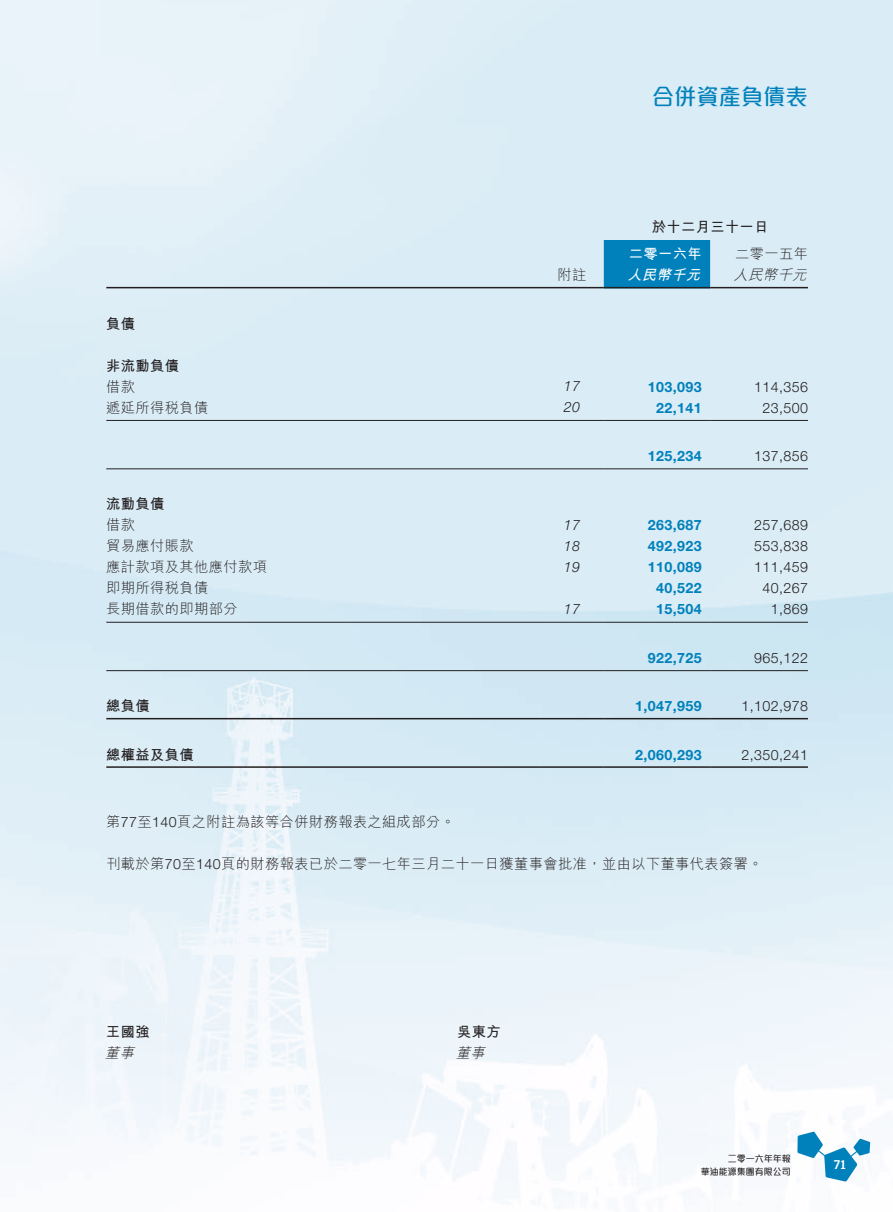
<style>
.page{position:relative;width:893px;height:1212px;background:#fff}
.page>*{position:absolute;margin:0;border:0;box-sizing:border-box;transform-origin:0 0}
.t1{font:500 22.5px "M Elle HK";letter-spacing:-.01em;color:#0081bb}
.t2{font:300 14.25px "M Hei HK";letter-spacing:.03em;color:#231f20}
.t3{font:700 14.25px "Helvetica Neue LT Std";letter-spacing:.03em;color:#0081bb}
.t4{font:300 14.25px "Helvetica Neue LT Std";letter-spacing:.03em;color:#231f20}
.t5{font:700 14.25px "M Hei HK";letter-spacing:.03em;color:#231f20}
.t6{font:italic 300 14.25px "Helvetica Neue LT Std";letter-spacing:.03em;color:#231f20}
.t7{font:italic 300 14.25px "M Hei HK";color:#231f20}
.t8{font:700 14.25px "M Hei HK";letter-spacing:.03em;color:#fff}
.t9{font:italic 700 14.25px "M Hei HK";color:#fff}
.t10{font:500 13.5px "Amplitude";color:#fff}
.t11{font:500 13.5px "Amplitude";color:#fff}
.t12{font:10.5px/12.8px "Amplitude";color:#231f20;text-align:right}
.t13{font:500 9px/12.8px "M Elle HK";color:#231f20;text-align:right}
.s1{font-family:"Helvetica Neue LT Std"}
</style>
<div class="page">
<img style="left:0;top:0;width:893px;height:1208px">
<svg style="left:797px;top:1131px;width:73px;height:50px"></svg>
<div style="left:604px;top:240px;width:106px;height:47px;background:#0081bb"></div>
<hr style="left:106px;top:287px;width:434px;height:1px;background:#231f20">
<hr style="left:540px;top:287px;width:64px;height:1px;background:#231f20">
<hr style="left:604px;top:287px;width:106px;height:1px;background:#231f20">
<hr style="left:710px;top:287px;width:98px;height:1px;background:#231f20">
<hr style="left:106px;top:420px;width:434px;height:1px;background:#231f20">
<hr style="left:540px;top:420px;width:64px;height:1px;background:#231f20">
<hr style="left:604px;top:420px;width:106px;height:1px;background:#231f20">
<hr style="left:710px;top:420px;width:98px;height:1px;background:#231f20">
<hr style="left:106px;top:468px;width:434px;height:1px;background:#231f20">
<hr style="left:540px;top:468px;width:64px;height:1px;background:#231f20">
<hr style="left:604px;top:468px;width:106px;height:1px;background:#231f20">
<hr style="left:710px;top:468px;width:98px;height:1px;background:#231f20">
<hr style="left:106px;top:622px;width:434px;height:1px;background:#231f20">
<hr style="left:540px;top:622px;width:64px;height:1px;background:#231f20">
<hr style="left:604px;top:622px;width:106px;height:1px;background:#231f20">
<hr style="left:710px;top:622px;width:98px;height:1px;background:#231f20">
<hr style="left:106px;top:670px;width:434px;height:1px;background:#231f20">
<hr style="left:540px;top:670px;width:64px;height:1px;background:#231f20">
<hr style="left:604px;top:670px;width:106px;height:1px;background:#231f20">
<hr style="left:710px;top:670px;width:98px;height:1px;background:#231f20">
<hr style="left:106px;top:718px;width:434px;height:1px;background:#231f20">
<hr style="left:540px;top:718px;width:64px;height:1px;background:#231f20">
<hr style="left:604px;top:718px;width:106px;height:1px;background:#231f20">
<hr style="left:710px;top:718px;width:98px;height:1px;background:#231f20">
<hr style="left:106px;top:766px;width:434px;height:2px;background:#231f20">
<hr style="left:540px;top:766px;width:64px;height:2px;background:#231f20">
<hr style="left:604px;top:766px;width:106px;height:2px;background:#231f20">
<hr style="left:710px;top:766px;width:98px;height:2px;background:#231f20">
<h1 class="t1" style="left:652px;top:81px;width:158px">合併資產負債表</h1>
<p class="t5" style="left:652px;top:216px;width:118px">於十二月三十一日</p>
<p class="t8" style="left:629px;top:244px;width:74px">二零一六年</p>
<p class="t2" style="left:735px;top:244px;width:74px">二零一五年</p>
<p class="t2" style="left:557px;top:265px;width:30px">附註</p>
<p class="t9" style="left:627px;top:265px;width:79px">人民幣千元</p>
<p class="t7" style="left:734px;top:265px;width:79px">人民幣千元</p>
<p class="t5" style="left:106px;top:313px;width:30px">負債</p>
<p class="t5" style="left:106px;top:355px;width:74px">非流動負債</p>
<p class="t2" style="left:106px;top:376px;width:30px">借款</p>
<p class="t6" style="left:564px;top:377px;width:18px">17</p>
<p class="t3" style="left:648px;top:378px;width:55px">103,093</p>
<p class="t4" style="left:754px;top:378px;width:55px">114,356</p>
<p class="t2" style="left:106px;top:397px;width:104px">遞延所得稅負債</p>
<p class="t6" style="left:564px;top:398px;width:18px">20</p>
<p class="t3" style="left:656px;top:399px;width:47px">22,141</p>
<p class="t4" style="left:762px;top:399px;width:47px">23,500</p>
<p class="t3" style="left:648px;top:447px;width:55px">125,234</p>
<p class="t4" style="left:754px;top:447px;width:55px">137,856</p>
<p class="t5" style="left:106px;top:494px;width:60px">流動負債</p>
<p class="t2" style="left:106px;top:515px;width:30px">借款</p>
<p class="t6" style="left:564px;top:516px;width:18px">17</p>
<p class="t3" style="left:648px;top:516px;width:55px">263,687</p>
<p class="t4" style="left:754px;top:517px;width:55px">257,689</p>
<p class="t2" style="left:106px;top:536px;width:89px">貿易應付賬款</p>
<p class="t6" style="left:564px;top:537px;width:18px">18</p>
<p class="t3" style="left:648px;top:537px;width:55px">492,923</p>
<p class="t4" style="left:754px;top:538px;width:55px">553,838</p>
<p class="t2" style="left:106px;top:557px;width:162px">應計款項及其他應付款項</p>
<p class="t6" style="left:564px;top:558px;width:18px">19</p>
<p class="t3" style="left:648px;top:558px;width:55px">110,089</p>
<p class="t4" style="left:754px;top:559px;width:55px">111,459</p>
<p class="t2" style="left:106px;top:578px;width:104px">即期所得稅負債</p>
<p class="t3" style="left:656px;top:579px;width:47px">40,522</p>
<p class="t4" style="left:762px;top:580px;width:47px">40,267</p>
<p class="t2" style="left:106px;top:599px;width:133px">長期借款的即期部分</p>
<p class="t6" style="left:564px;top:600px;width:18px">17</p>
<p class="t3" style="left:656px;top:600px;width:47px">15,504</p>
<p class="t4" style="left:771px;top:601px;width:39px">1,869</p>
<p class="t3" style="left:648px;top:649px;width:55px">922,725</p>
<p class="t4" style="left:754px;top:649px;width:55px">965,122</p>
<p class="t5" style="left:106px;top:696px;width:45px">總負債</p>
<p class="t3" style="left:635px;top:697px;width:68px">1,047,959</p>
<p class="t4" style="left:741px;top:697px;width:68px">1,102,978</p>
<p class="t5" style="left:106px;top:744px;width:89px">總權益及負債</p>
<p class="t3" style="left:635px;top:746px;width:68px">2,060,293</p>
<p class="t4" style="left:741px;top:746px;width:68px">2,350,241</p>
<p class="t2" style="left:106px;top:812px;width:350px">第<span class="s1">77</span>至<span class="s1">140</span>頁之附註為該等合併財務報表之組成部分。</p>
<p class="t2" style="left:106px;top:854px;width:658px">刊載於第<span class="s1">70</span>至<span class="s1">140</span>頁的財務報表已於二零一七年三月二十一日獲董事會批准，並由以下董事代表簽署。</p>
<p class="t5" style="left:106px;top:1021px;width:45px">王國強</p>
<p class="t5" style="left:457px;top:1021px;width:45px">吳東方</p>
<p class="t7" style="left:105px;top:1043px;width:35px">董事</p>
<p class="t7" style="left:456px;top:1043px;width:35px">董事</p>
<p class="t12" style="left:697px;top:1152px;width:95px">Annual Report 2016<br>SPT Energy Group Inc.</p>
<p class="t10" style="left:834px;top:1157px;width:13px">71</p>
<p class="t13" style="left:701px;top:1151px;width:92px">二零一六年年報<br>華油能源集團有限公司</p>
<p class="t11" style="left:836px;top:1157px;width:9px">9</p>
</div>
